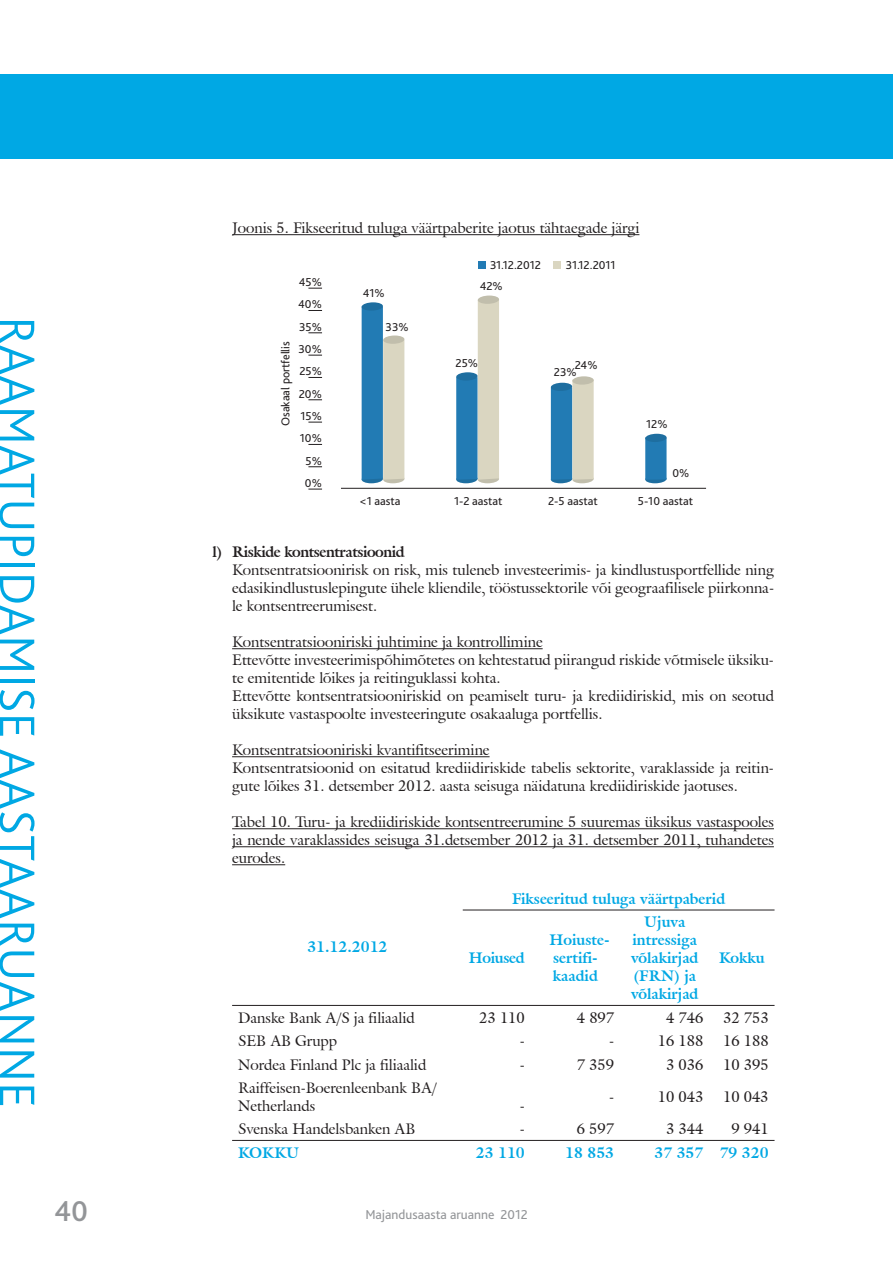
<style>
.page{position:relative;width:893px;height:1263px;background:#fff}
.page>*{position:absolute;margin:0;border:0;box-sizing:border-box;transform-origin:0 0}
.t1{font:300 52.05px "Bliss If Pro";color:#00a8e4}
.t2{font:500 30px "Bliss If Pro";color:#939598}
.t3{font:15px/18px "Galliard IT Cby BT";color:#231f20}
.t4{font:700 15px/18px "Galliard IT Cby BT";color:#00a8e4}
.t5{font:700 15px "Galliard IT Cby BT";letter-spacing:-.03em;color:#231f20}
.t6{font:700 15px "Galliard IT Cby BT";letter-spacing:-.02em;color:#00a8e4}
.t7{font:13.5px "Bliss If Pro";color:#939598}
.t8{font:12px/22.4px "Bliss If Pro";color:#231f20;text-align:right}
</style>
<div class="page">
<div style="left:1px;top:74px;width:892px;height:85px;background:#00a8e4"></div>
<hr style="left:232px;top:234px;width:407px;height:1px;background:#231f20">
<hr style="left:232px;top:648px;width:311px;height:1px;background:#231f20">
<hr style="left:232px;top:756px;width:258px;height:1px;background:#231f20">
<hr style="left:232px;top:828px;width:542px;height:1px;background:#231f20">
<hr style="left:232px;top:846px;width:542px;height:1px;background:#231f20">
<hr style="left:232px;top:864px;width:53px;height:1px;background:#231f20">
<hr style="left:463px;top:910px;width:311px;height:1px;background:#231f20">
<hr style="left:232px;top:1005px;width:542px;height:1px;background:#231f20">
<hr style="left:232px;top:1140px;width:542px;height:1px;background:#231f20">
<svg style="left:308px;top:288px;width:14px;height:1px"></svg>
<svg style="left:308px;top:310px;width:14px;height:1px"></svg>
<svg style="left:308px;top:332px;width:14px;height:1px"></svg>
<svg style="left:308px;top:355px;width:14px;height:1px"></svg>
<svg style="left:308px;top:377px;width:14px;height:1px"></svg>
<svg style="left:308px;top:399px;width:14px;height:1px"></svg>
<svg style="left:308px;top:422px;width:14px;height:1px"></svg>
<svg style="left:308px;top:444px;width:14px;height:1px"></svg>
<svg style="left:308px;top:466px;width:14px;height:1px"></svg>
<svg style="left:308px;top:489px;width:14px;height:1px"></svg>
<svg style="left:645px;top:475px;width:22px;height:8px"></svg>
<div style="left:645px;top:438px;width:21px;height:42px;background:#227bb4"></div>
<svg style="left:361px;top:302px;width:44px;height:181px;background:#86aec1"></svg>
<svg style="left:456px;top:296px;width:43px;height:187px"></svg>
<svg style="left:550px;top:376px;width:44px;height:107px;background:#89afbe"></svg>
<svg style="left:645px;top:434px;width:22px;height:8px"></svg>
<hr style="left:341px;top:488px;width:365px;height:1px;background:#231f20">
<div style="left:478px;top:261px;width:7px;height:7px;background:#227bb4"></div>
<div style="left:554px;top:261px;width:7px;height:7px;background:#dad6c1"></div>
<h1 class="t1" style="left:37px;top:316px;width:793px;rotate:90deg">RAAMATUPIDAMISE AASTAARUANNE</h1>
<h2 class="t2" style="left:54px;top:1199px;width:36px">40</h2>
<p class="t3" style="left:232px;top:218px;width:409px">Joonis 5. Fikseeritud tuluga väärtpaberite jaotus tähtaegade järgi</p>
<p class="t8" style="left:298px;top:272px;width:25px">45%<br>40%<br>35%<br>30%<br>25%<br>20%<br>15%<br>10%<br>5%<br>0%</p>
<p class="t8" style="left:275px;top:426px;width:86px;rotate:-90deg">Osakaal portfellis</p>
<p class="t8" style="left:363px;top:283px;width:23px">41%</p>
<p class="t8" style="left:386px;top:317px;width:25px">33%</p>
<p class="t8" style="left:490px;top:254px;width:52px">31.12.2012</p>
<p class="t8" style="left:566px;top:254px;width:51px">31.12.2011</p>
<p class="t8" style="left:480px;top:276px;width:25px">42%</p>
<p class="t8" style="left:456px;top:353px;width:24px">25%</p>
<p class="t8" style="left:575px;top:355px;width:24px">24%</p>
<p class="t8" style="left:554px;top:361px;width:24px">23%</p>
<p class="t8" style="left:646px;top:414px;width:23px">12%</p>
<p class="t8" style="left:672px;top:463px;width:18px">0%</p>
<p class="t8" style="left:360px;top:490px;width:42px">&lt;1 aasta</p>
<p class="t8" style="left:454px;top:490px;width:50px">1-2 aastat</p>
<p class="t8" style="left:548px;top:490px;width:51px">2-5 aastat</p>
<p class="t8" style="left:638px;top:490px;width:57px">5-10 aastat</p>
<p class="t5" style="left:213px;top:541px;width:194px">l) Riskide kontsentratsioonid</p>
<p class="t3" style="left:232px;top:560px;width:543px;text-align:justify">Kontsentratsioonirisk on risk, mis tuleneb investeerimis- ja kindlustusportfellide ning edasikindlustuslepingute ühele kliendile, tööstussektorile või geograafilisele piirkonna&shy;le kontsentreerumisest.</p>
<p class="t3" style="left:232px;top:632px;width:543px">Kontsentratsiooniriski juhtimine ja kontrollimine<br>Ettevõtte investeerimispõhimõtetes on kehtestatud piirangud riskide võtmisele üksiku&shy;te emitentide lõikes ja reitinguklassi kohta.<br>Ettevõtte kontsentratsiooniriskid on peamiselt turu- ja krediidiriskid, mis on seotud üksikute vastaspoolte investeeringute osakaaluga portfellis.</p>
<p class="t3" style="left:232px;top:740px;width:543px">Kontsentratsiooniriski kvantifitseerimine<br>Kontsentratsioonid on esitatud krediidiriskide tabelis sektorite, varaklasside ja reitin&shy;gute lõikes 31. detsember 2012. aasta seisuga näidatuna krediidiriskide jaotuses.</p>
<p class="t3" style="left:232px;top:812px;width:543px;text-align:justify">Tabel 10. Turu- ja krediidiriskide kontsentreerumine 5 suuremas üksikus vastaspooles ja nende varaklassides seisuga 31.detsember 2012 ja 31. detsember 2011, tuhandetes eurodes.</p>
<p class="t4" style="left:307px;top:937px;width:82px">31.12.2012</p>
<p class="t4" style="left:512px;top:890px;width:215px">Fikseeritud tuluga väärtpaberid</p>
<p class="t6" style="left:469px;top:948px;width:57px">Hoiused</p>
<p class="t4" style="left:550px;top:931px;width:61px">Hoiuste&shy;sertifi&shy;kaadid</p>
<p class="t4" style="left:631px;top:913px;width:69px;text-align:center">Ujuva intressiga võlakirjad (FRN) ja võlakirjad</p>
<p class="t4" style="left:719px;top:949px;width:47px">Kokku</p>
<p class="t3" style="left:238px;top:1008px;width:178px">Danske Bank A/S ja filiaalid</p>
<p class="t3" style="left:479px;top:1008px;width:47px">23 110</p>
<p class="t3" style="left:577px;top:1008px;width:39px">4 897</p>
<p class="t3" style="left:666px;top:1008px;width:39px">4 746</p>
<p class="t3" style="left:723px;top:1008px;width:47px">32 753</p>
<p class="t3" style="left:238px;top:1032px;width:101px">SEB AB Grupp</p>
<p class="t3" style="left:520px;top:1032px;width:7px">-</p>
<p class="t3" style="left:609px;top:1032px;width:7px">-</p>
<p class="t3" style="left:658px;top:1032px;width:47px">16 188</p>
<p class="t3" style="left:723px;top:1032px;width:47px">16 188</p>
<p class="t3" style="left:238px;top:1055px;width:190px">Nordea Finland Plc ja filiaalid</p>
<p class="t3" style="left:520px;top:1055px;width:7px">-</p>
<p class="t3" style="left:577px;top:1055px;width:39px">7 359</p>
<p class="t3" style="left:666px;top:1055px;width:39px">3 036</p>
<p class="t3" style="left:723px;top:1055px;width:47px">10 395</p>
<p class="t3" style="left:238px;top:1079px;width:200px">Raiffeisen-Boerenleenbank BA/<br>Netherlands</p>
<p class="t3" style="left:609px;top:1088px;width:7px">-</p>
<p class="t3" style="left:658px;top:1088px;width:47px">10 043</p>
<p class="t3" style="left:723px;top:1088px;width:47px">10 043</p>
<p class="t3" style="left:520px;top:1097px;width:7px">-</p>
<p class="t3" style="left:238px;top:1120px;width:179px">Svenska Handelsbanken AB</p>
<p class="t3" style="left:520px;top:1120px;width:7px">-</p>
<p class="t3" style="left:577px;top:1120px;width:39px">6 597</p>
<p class="t3" style="left:666px;top:1120px;width:39px">3 344</p>
<p class="t3" style="left:731px;top:1120px;width:39px">9 941</p>
<p class="t4" style="left:238px;top:1143px;width:63px">KOKKU</p>
<p class="t4" style="left:476px;top:1143px;width:50px">23 110</p>
<p class="t4" style="left:565px;top:1143px;width:50px">18 853</p>
<p class="t4" style="left:654px;top:1143px;width:116px">37 357 79 320</p>
<p class="t7" style="left:365px;top:1209px;width:164px">Majandusaasta aruanne 2012</p>
</div>
